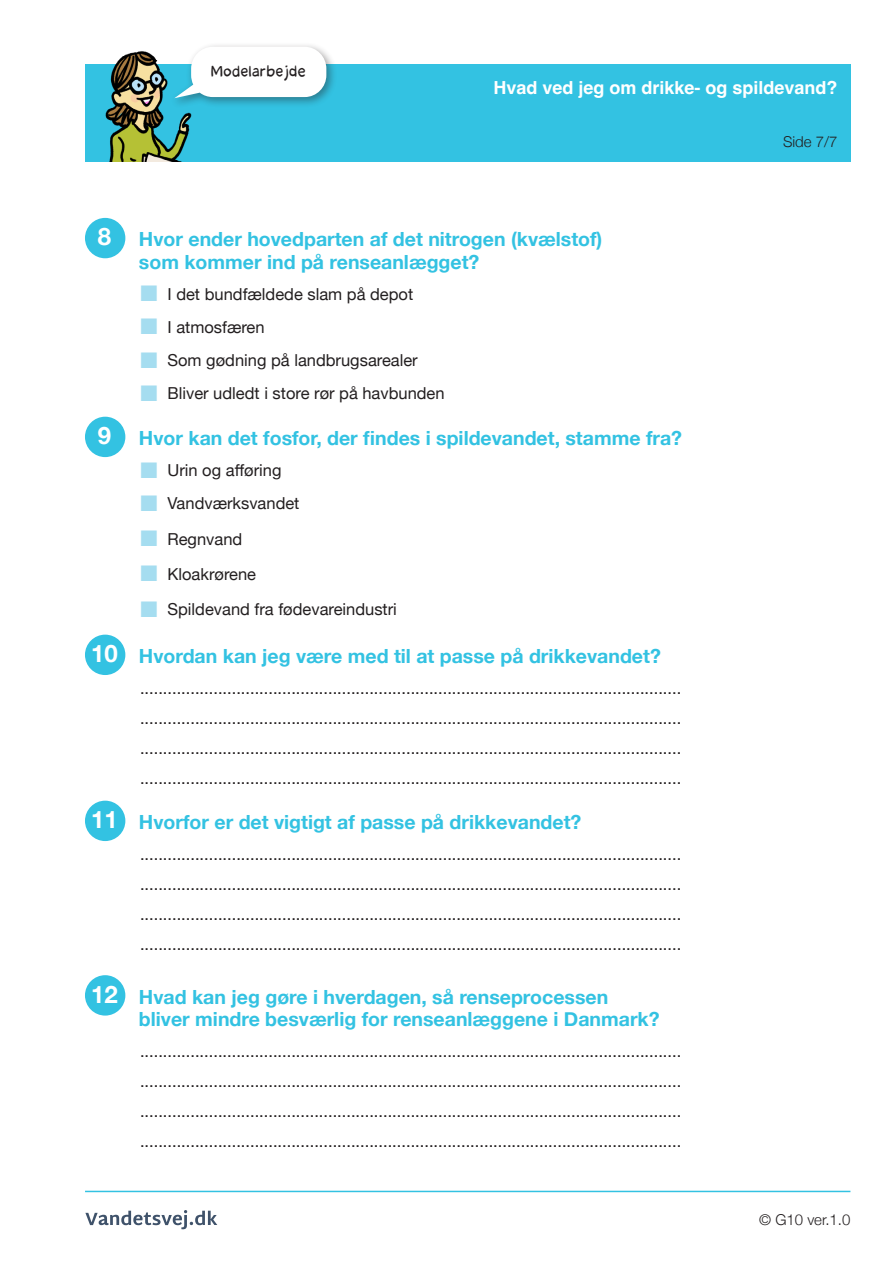
<style>
.page{position:relative;width:893px;height:1263px;background:#fff}
.page>*{position:absolute;margin:0;border:0;box-sizing:border-box;transform-origin:0 0}
.t1{font:700 24px "Helvetica Neue";color:#fff}
.t2{font:700 19.5px/22.5px "Helvetica Neue";color:#33c2e2}
.t3{font:700 18px "Helvetica";color:#fff}
.t4{font:18px "Raederfont 20";color:#231f20}
.t5{font:16.5px/30px "Helvetica Neue";color:#231f20}
.t6{font:300 15px "Helvetica Neue";color:#231f20}
.s1{color:#a5ddf0}
</style>
<div class="page">
<div style="left:85px;top:64px;width:765px;height:98px;background:#33c2e2"></div>
<hr style="left:85px;top:1191px;width:765px;height:1px;background:#33c2e2">
<svg style="left:85px;top:1210px;width:132px;height:19px"></svg>
<div style="left:85px;top:218px;width:40px;height:40px;background:#33c2e2;border-radius:50%"></div>
<div style="left:85px;top:417px;width:40px;height:40px;background:#33c2e2;border-radius:50%"></div>
<div style="left:85px;top:635px;width:40px;height:40px;background:#33c2e2;border-radius:50%"></div>
<div style="left:85px;top:801px;width:40px;height:40px;background:#33c2e2;border-radius:50%"></div>
<div style="left:85px;top:975px;width:40px;height:40px;background:#33c2e2;border-radius:50%"></div>
<img style="left:105px;top:51px;width:87px;height:111px">
<div style="left:170px;top:42px;width:168px;height:67px;background:#231f20;opacity:.41"></div>
<svg style="left:174px;top:47px;width:152px;height:51px"></svg>
<p class="t4" style="left:211px;top:62px;width:97px">Modelarbejde</p>
<p class="t3" style="left:493px;top:77px;width:346px">Hvad ved jeg om drikke- og spildevand?</p>
<p class="t6" style="left:783px;top:129px;width:56px">Side 7/7</p>
<p class="t1" style="left:98px;top:218px;width:15px">8</p>
<p class="t2" style="left:139px;top:229px;width:465px">Hvor ender hovedparten af det nitrogen (kvælstof) som kommer ind på renseanlægget?</p>
<p class="t5" style="left:140px;top:280px;width:274px"><span class="s1">■</span> I det bundfældede slam på depot</p>
<p class="t5" style="left:140px;top:313px;width:126px"><span class="s1">■</span> I atmosfæren</p>
<p class="t5" style="left:140px;top:346px;width:279px"><span class="s1">■</span> Som gødning på landbrugsarealer</p>
<p class="t5" style="left:140px;top:379px;width:306px"><span class="s1">■</span> Bliver udledt i store rør på havbunden</p>
<p class="t1" style="left:98px;top:417px;width:15px">9</p>
<p class="t2" style="left:139px;top:427px;width:545px">Hvor kan det fosfor, der findes i spildevandet, stamme fra?</p>
<p class="t5" style="left:140px;top:456px;width:143px"><span class="s1">■</span> Urin og afføring</p>
<p class="t5" style="left:140px;top:489px;width:161px"><span class="s1">■</span> Vandværksvandet</p>
<p class="t5" style="left:140px;top:525px;width:103px"><span class="s1">■</span> Regnvand</p>
<p class="t5" style="left:140px;top:560px;width:117px"><span class="s1">■</span> Kloakrørene</p>
<p class="t5" style="left:140px;top:595px;width:258px"><span class="s1">■</span> Spildevand fra fødevareindustri</p>
<p class="t1" style="left:91px;top:635px;width:28px">10</p>
<p class="t2" style="left:139px;top:645px;width:523px">Hvordan kan jeg være med til at passe på drikkevandet?</p>
<p class="t5" style="left:140px;top:674px;width:543px">......................................................................................................................</p>
<p class="t5" style="left:140px;top:704px;width:543px">...................................................................................................................... ......................................................................................................................</p>
<p class="t5" style="left:140px;top:764px;width:543px">......................................................................................................................</p>
<p class="t1" style="left:91px;top:801px;width:28px">11</p>
<p class="t2" style="left:139px;top:811px;width:444px">Hvorfor er det vigtigt af passe på drikkevandet?</p>
<p class="t5" style="left:140px;top:840px;width:543px">......................................................................................................................</p>
<p class="t5" style="left:140px;top:870px;width:543px">...................................................................................................................... ......................................................................................................................</p>
<p class="t5" style="left:140px;top:930px;width:543px">......................................................................................................................</p>
<p class="t1" style="left:91px;top:975px;width:28px">12</p>
<p class="t2" style="left:139px;top:986px;width:522px">Hvad kan jeg gøre i hverdagen, så renseprocessen bliver mindre besværlig for renseanlæggene i Danmark?</p>
<p class="t5" style="left:140px;top:1037px;width:543px">......................................................................................................................</p>
<p class="t5" style="left:140px;top:1067px;width:543px">...................................................................................................................... ......................................................................................................................</p>
<p class="t5" style="left:140px;top:1127px;width:543px">......................................................................................................................</p>
<p class="t6" style="left:759px;top:1207px;width:93px">© G10 ver.1.0</p>
</div>
